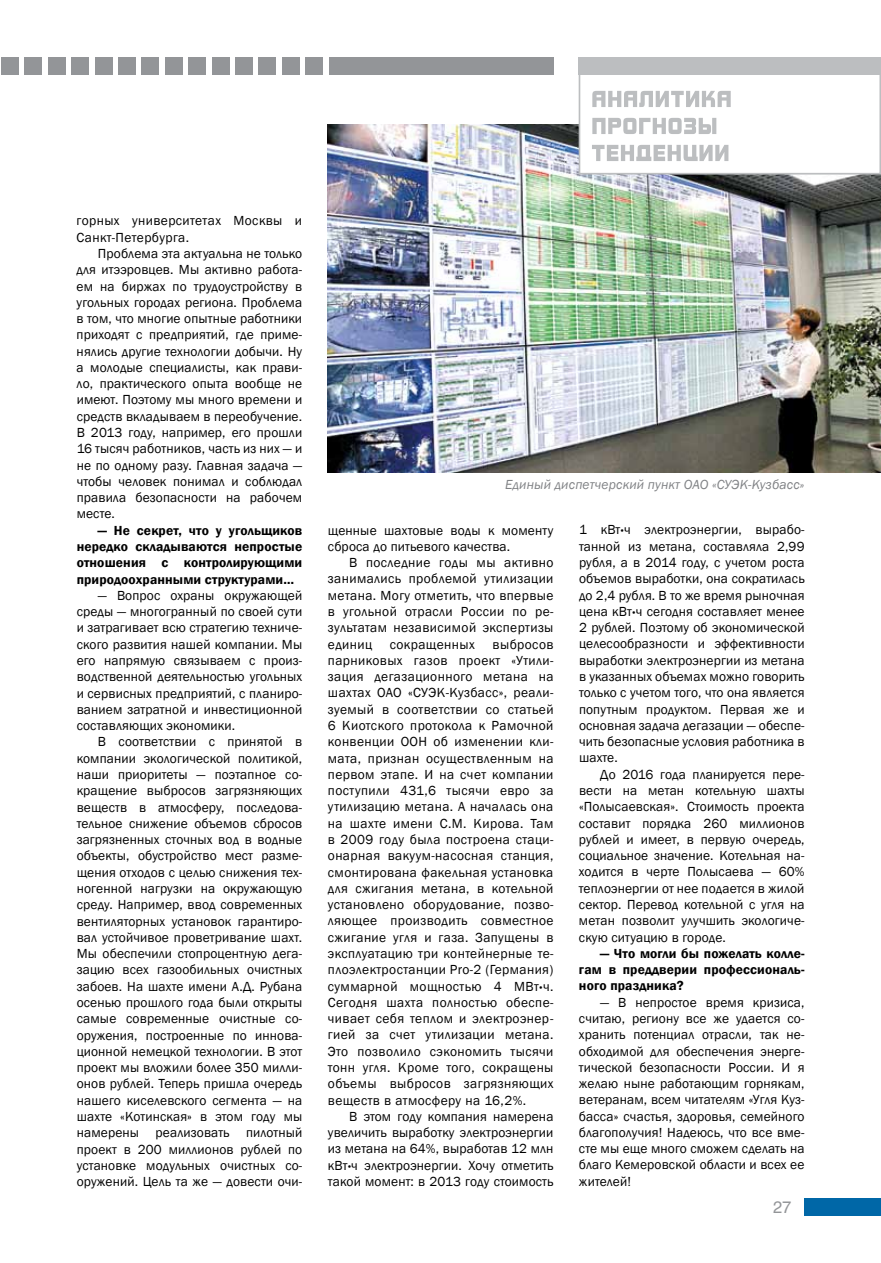
<style>
.page{position:relative;width:881px;height:1263px;background:#fff}
.page>*{position:absolute;margin:0;border:0;box-sizing:border-box;transform-origin:0 0}
.t1{font:16.5px "Helios";color:#939598}
.t2{font:13.5px/16.4px "Franklin Gothic";letter-spacing:.01em;color:#000;text-align:justify}
.t3{font:600 13.5px/16.4px "Franklin Gothic";letter-spacing:.01em;color:#000;text-align:justify}
.t4{font:13.5px/16.4px "Franklin Gothic";letter-spacing:.03em;color:#000}
.t5{font:italic 13.5px "Franklin Gothic";letter-spacing:.01em;color:#808285}
.s1{font-family:"Myriad Pro";font-weight:700}
</style>
<div class="page">
<img style="left:327px;top:124px;width:553px;height:348px">
<div style="left:579px;top:58px;width:300px;height:116px;background:#fff"></div>
<div style="left:578px;top:57px;width:302px;height:117px;border:2px solid #bcbec0"></div>
<div style="left:329px;top:58px;width:224px;height:17px;background:#939598"></div>
<div style="left:1px;top:58px;width:17px;height:17px;background:#939598"></div>
<div style="left:578px;top:58px;width:302px;height:17px;background:#bcbec0"></div>
<svg style="left:592px;top:145px;width:136px;height:16px"></svg>
<svg style="left:592px;top:118px;width:124px;height:16px"></svg>
<svg style="left:592px;top:91px;width:138px;height:16px"></svg>
<div style="left:804px;top:1198px;width:76px;height:17px;background:#0067a7"></div>
<div style="left:25px;top:58px;width:17px;height:17px;background:#939598"></div>
<div style="left:48px;top:58px;width:17px;height:17px;background:#939598"></div>
<div style="left:72px;top:58px;width:17px;height:17px;background:#939598"></div>
<div style="left:95px;top:58px;width:17px;height:17px;background:#939598"></div>
<div style="left:118px;top:58px;width:17px;height:17px;background:#939598"></div>
<div style="left:142px;top:58px;width:17px;height:17px;background:#939598"></div>
<div style="left:165px;top:58px;width:17px;height:17px;background:#939598"></div>
<div style="left:188px;top:58px;width:17px;height:17px;background:#939598"></div>
<div style="left:212px;top:58px;width:17px;height:17px;background:#939598"></div>
<div style="left:235px;top:58px;width:17px;height:17px;background:#939598"></div>
<div style="left:259px;top:58px;width:17px;height:17px;background:#939598"></div>
<div style="left:282px;top:58px;width:17px;height:17px;background:#939598"></div>
<div style="left:305px;top:58px;width:17px;height:17px;background:#939598"></div>
<p class="t4" style="left:77px;top:213px;width:227px">горных университетах Москвы и<br>Санкт-Петербурга.</p>
<p class="t2" style="left:77px;top:246px;width:227px;text-indent:21px">Проблема эта актуальна не только для итээровцев. М ы активно работа&shy;ем на биржах по трудоустройству в угольных городах региона. Проблема в том, что многие опытные работники приходят с предприятий, где приме&shy;нялись другие технологии добычи. Ну а молодые специалисты, как прави&shy;ло, практического опыта вообще не имеют. Поэтому мы много времени и средств вкладываем в переобучение.<br>В 2013 году, например, его прошли 16 тысяч работников, часть из них — и не по одному разу. Главная задача — чтобы человек понимал и соблюдал правила безопасности на рабочем месте.</p>
<p class="t3" style="left:77px;top:522px;width:227px;text-indent:21px">— Не секрет, что у угольщиков нередко складываются непростые отношения с контролирующими природоохранными структурами…</p>
<p class="t2" style="left:98px;top:587px;width:206px">— Вопрос охраны окружающей</p>
<p class="t2" style="left:77px;top:604px;width:227px">среды — многогранный по своей сути</p>
<p class="t2" style="left:77px;top:620px;width:227px">и затрагивает всю стратегию техниче-</p>
<p class="t2" style="left:77px;top:636px;width:227px">ского развития нашей компании. М ы</p>
<p class="t2" style="left:77px;top:653px;width:227px">его напрямую связываем с произ-</p>
<p class="t2" style="left:77px;top:669px;width:227px">водственной деятельностью угольных</p>
<p class="t2" style="left:77px;top:685px;width:227px">и сервисных предприятий, с планиро-</p>
<p class="t2" style="left:77px;top:701px;width:227px">ванием затратной и инвестиционной</p>
<p class="t2" style="left:77px;top:718px;width:160px">составляющих экономики.</p>
<p class="t2" style="left:98px;top:734px;width:5px">В</p>
<p class="t2" style="left:77px;top:734px;width:227px;text-indent:42px">соответствии с принятой в компании экологической политикой, наши приоритеты — поэтапное со&shy;кращение выбросов загрязняющих веществ в атмосферу, последова&shy;тельное снижение объемов сбросов загрязненных сточных вод в водные объекты, обустройство мест разме&shy;щения отходов с целью снижения тех&shy;ногенной нагрузки на окружающую среду. Например, ввод современных вентиляторных установок гарантиро&shy;вал устойчивое проветривание шахт.<br>М ы обеспечили стопроцентную дега&shy;зацию всех газообильных очистных забоев. На шахте имени А.Д. Рубана осенью прошлого года были открыты самые современные очистные со&shy;оружения, построенные по иннова&shy;ционной немецкой технологии. В этот проект мы вложили более 350 милли&shy;онов рублей. Теперь пришла очередь нашего киселевского сегмента — на шахте «Котинская» в этом году мы намерены реализовать пилотный проект в 200 миллионов рублей по установке модульных очистных со&shy;оружений. Цель та же — довести очи-</p>
<p class="t5" style="left:505px;top:476px;width:301px">Единый диспетчерский пункт ОАО «СУЭК-Кузбасс»</p>
<p class="t2" style="left:328px;top:522px;width:227px">щенные шахтовые воды к моменту сброса до питьевого качества.</p>
<p class="t2" style="left:328px;top:555px;width:227px;text-indent:21px">В последние годы мы активно занимались проблемой утилизации метана. Могу отметить, что впервые в угольной отрасли России по ре&shy;зультатам независимой экспертизы единиц</p>
<p class="t2" style="left:328px;top:636px;width:227px;text-indent:164px">выбросов парниковых газов проект «Утили&shy;зация дегазационного метана на шахтах ОАО</p>
<p class="t2" style="left:389px;top:636px;width:86px">сокращенных</p>
<p class="t2" style="left:328px;top:685px;width:227px;text-indent:80px">«СУЭК-Кузбасс», реали&shy;зуемый в соответствии со статьей 6 Киотского протокола к Рамочной конвенции ООН</p>
<p class="t2" style="left:328px;top:734px;width:227px;text-indent:106px">об изменении кли&shy;мата, признан осуществленным на первом этапе. И на счет компании поступили 431,6 тысячи евро за утилизацию метана. А началась она на шахте имени С.М . Кирова. Там в 2009 году была построена стаци&shy;онарная вакуум-насосная станция, смонтирована факельная установка для сжигания метана, в котельной установлено оборудование, позво&shy;ляющее производить совместное сжигание угля и газа. Запущены в эксплуатацию три контейнерные те&shy;плоэлектростанции Pro-2 (Германия) суммарной мощностью 4 МВ</p>
<p class="t2" style="left:328px;top:978px;width:227px;text-indent:206px">т<span class="s1">∙</span>ч.<br>Сегодня шахта полностью обеспе&shy;чивает себя теплом и электроэнер&shy;гией за счет утилизации метана.<br>Это позволило сэкономить тысячи тонн угля. Кроме того, сокращены объемы выбросов загрязняющих веществ в атмосферу на 16,2%.</p>
<p class="t2" style="left:328px;top:1108px;width:227px;text-indent:21px">В этом году компания намерена увеличить выработку электроэнергии из метана на 64%, выработав 12 млн кВт<span class="s1">∙</span>ч электроэнергии. Хочу отметить такой момент: в 2013 году стоимость</p>
<p class="t2" style="left:578px;top:522px;width:227px">1 кВт<span class="s1">∙</span>ч электроэнергии, вырабо&shy;танной из метана, составляла 2,99 рубля, а в 2014 году, с учетом роста объемов выработки, она сократилась до 2,4 рубля. В то же время рыночная цена кВт<span class="s1">∙</span>ч сегодня составляет менее 2 рублей. Поэтому об экономической целесообразности и эффективности выработки электроэнергии из метана в указанных объемах можно говорить только с учетом того, что она является попутным продуктом. Первая же и основная задача дегазации — обеспе&shy;чить безопасные условия работника в шахте.</p>
<p class="t2" style="left:578px;top:766px;width:227px;text-indent:21px">До 2016 года планируется пере&shy;вести на метан котельную шахты «Полысаевская». Стоимость проекта составит порядка 260 миллионов рублей и имеет, в первую очередь, социальное значение. Котельная на&shy;ходится в черте Полысаева — 60% теплоэнергии от нее подается в жилой сектор. Перевод котельной с угля на метан позволит улучшить экологиче&shy;скую ситуацию в городе.</p>
<p class="t3" style="left:578px;top:945px;width:227px;text-indent:21px">— Что могли бы пожелать колле&shy;гам в преддверии профессиональ&shy;ного праздника?</p>
<p class="t2" style="left:600px;top:994px;width:16px">— В</p>
<p class="t2" style="left:578px;top:994px;width:227px;text-indent:56px">непростое время кризиса, считаю, региону все же удается со&shy;хранить потенциал отрасли, так не&shy;обходимой для обеспечения энерге&shy;тической безопасности России. И я желаю ныне работающим горнякам, ветеранам, всем читателям «Угля Куз&shy;басса» счастья, здоровья, семейного благополучия! Н адеюсь, что все вме&shy;сте мы еще много сможем сделать на благо Кемеровской области и всех ее жителей!</p>
<p class="t1" style="left:772px;top:1197px;width:20px">27</p>
</div>
